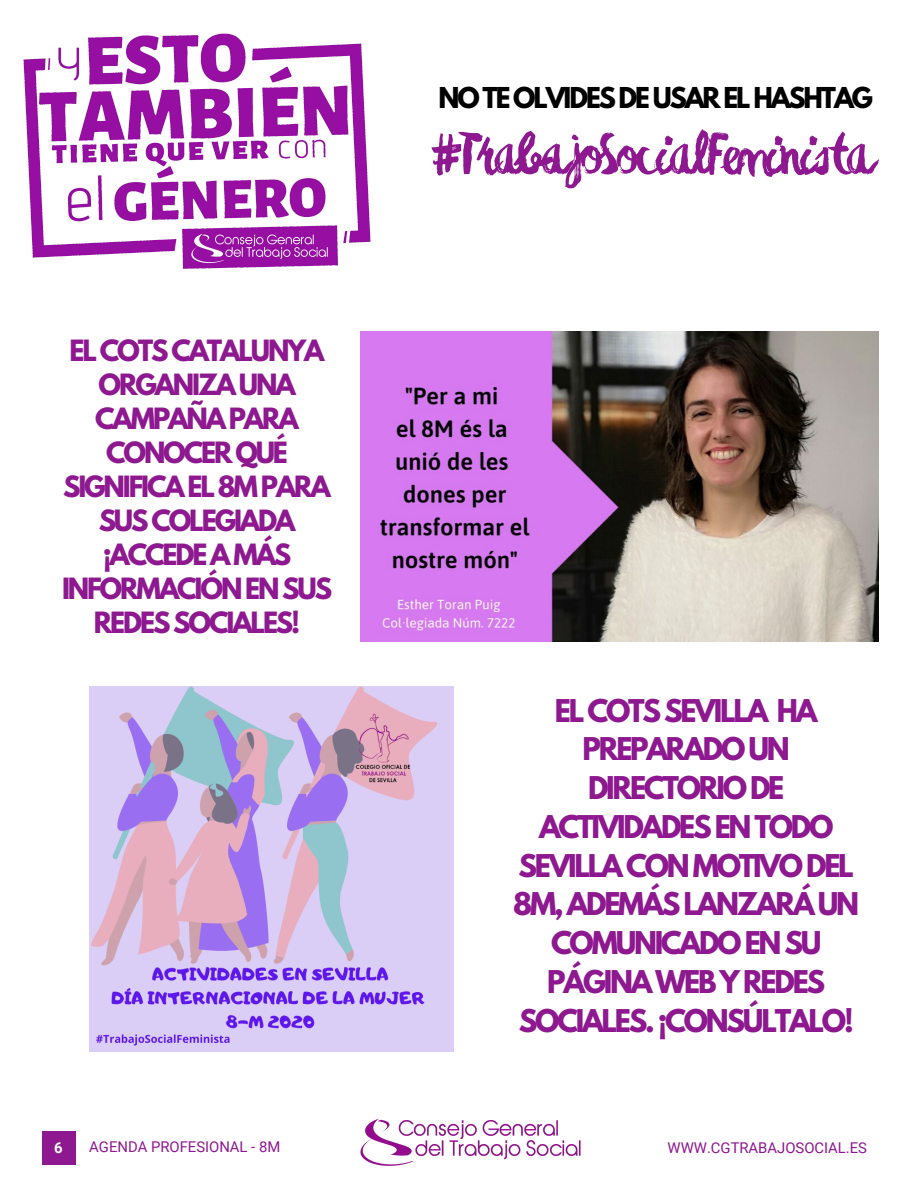
<style>
.page{position:relative;width:918px;height:1188px;background:#fff}
.page>*{position:absolute;margin:0;border:0;box-sizing:border-box;transform-origin:0 0}
.t1{font:64.05px "Besomextended";letter-spacing:-.085em;color:#8e188f}
.t2{font:700 27.75px/38.7px "League Spartan";letter-spacing:-.085em;color:#8e188f;text-align:center}
.t3{font:700 25.95px/34px "League Spartan";letter-spacing:-.085em;color:#8e188f;text-align:center}
.t4{font:700 25.5px "League Spartan";letter-spacing:-.085em;color:#000}
.t5{font:14.85px "Roboto";color:#8e188f}
.t6{font:700 14.85px "Roboto";color:#fff}
</style>
<div class="page">
<img style="left:23px;top:33px;width:348px;height:236px">
<img style="left:361px;top:331px;width:517px;height:311px">
<img style="left:89px;top:687px;width:365px;height:364px">
<img style="left:360px;top:1118px;width:221px;height:48px">
<div style="left:42px;top:1131px;width:34px;height:34px;background:#8e188f"></div>
<p class="t4" style="left:439px;top:85px;width:436px">NO TE OLVIDES DE USAR EL HASHTAG</p>
<p class="t3" style="left:62px;top:337px;width:272px">EL COTS CATALUNYA<br>ORGANIZA UNA<br>CAMPAÑA PARA<br>CONOCER QUÉ<br>SIGNIFICA EL 8M PARA<br>SUS COLEGIADA ¡ACCEDE A MÁS<br>INFORMACIÓN EN SUS<br>REDES SOCIALES!</p>
<h1 class="t1" style="left:430px;top:127px;width:445px">#TrabajoSocialFeminista</h1>
<p class="t2" style="left:513px;top:695px;width:347px">EL COTS SEVILLA HA<br>PREPARADO UN<br>DIRECTORIO DE<br>ACTIVIDADES EN TODO<br>SEVILLA CON MOTIVO DEL<br>8M, ADEMÁS LANZARÁ UN<br>COMUNICADO EN SU<br>PÁGINA WEB Y REDES<br>SOCIALES. ¡CONSÚLTALO!</p>
<p class="t6" style="left:54px;top:1139px;width:10px">6</p>
<p class="t5" style="left:89px;top:1139px;width:193px">AGENDA PROFESIONAL - 8M</p>
<p class="t5" style="left:668px;top:1139px;width:201px">WWW.CGTRABAJOSOCIAL.ES</p>
</div>
